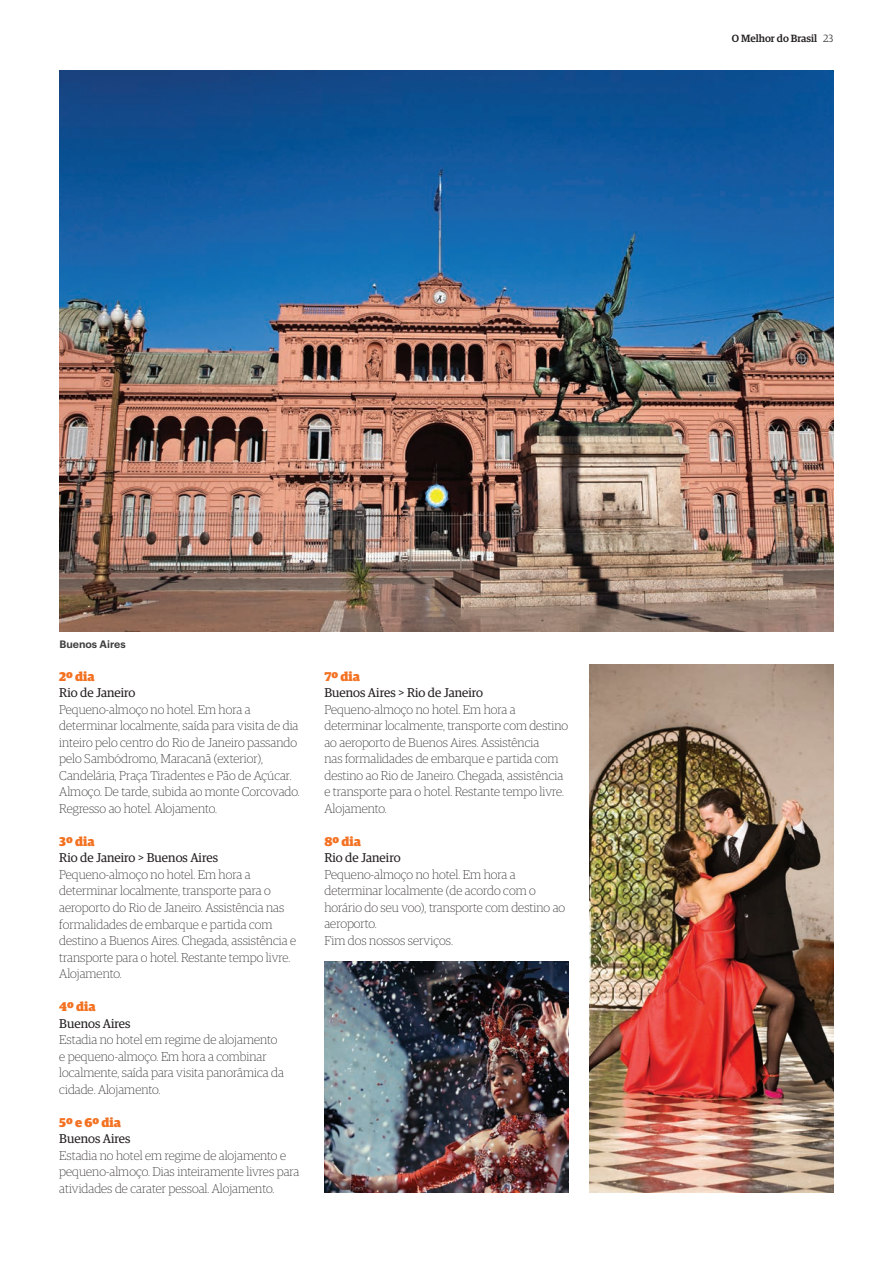
<style>
.page{position:relative;width:896px;height:1265px;background:#fff}
.page>*{position:absolute;margin:0;border:0;box-sizing:border-box;transform-origin:0 0}
.t1{font:100 12.75px/16.5px "Guardian Egyp";color:#231f20}
.t2{font:12.75px "Guardian Egyp";color:#231f20}
.t3{font:900 12.75px "Guardian Egyp";color:#f37121}
.t4{font:500 10.5px "Guardian Egyp";color:#231f20}
.t5{font:600 10.5px "Graphik";color:#3e3e3f}
.s1{font-weight:300}
</style>
<div class="page">
<img style="left:59px;top:70px;width:774px;height:561px">
<img style="left:589px;top:664px;width:244px;height:528px">
<img style="left:324px;top:961px;width:244px;height:231px">
<p class="t4" style="left:732px;top:31px;width:103px">O Melhor do Brasil <span class="s1">23</span></p>
<p class="t5" style="left:60px;top:636px;width:68px">Buenos Aires</p>
<p class="t3" style="left:59px;top:666px;width:37px">2º dia</p>
<p class="t2" style="left:59px;top:684px;width:78px">Rio de Janeiro</p>
<p class="t1" style="left:59px;top:701px;width:242px">Pequeno-almoço no hotel. Em hora a determinar localmente, saída para visita de dia inteiro pelo centro do Rio de Janeiro passando pelo Sambódromo, Maracanã (exterior), Candelária, Praça Tiradentes e Pão de Açúcar.<br>Almoço. De tarde, subida ao monte Corcovado.<br>Regresso ao hotel. Alojamento.</p>
<p class="t3" style="left:59px;top:831px;width:37px">3º dia</p>
<p class="t2" style="left:59px;top:849px;width:160px">Rio de Janeiro &gt; Buenos Aires</p>
<p class="t1" style="left:59px;top:866px;width:238px">Pequeno-almoço no hotel. Em hora a determinar localmente, transporte para o aeroporto do Rio de Janeiro. Assistência nas formalidades de embarque e partida com destino a Buenos Aires. Chegada, assistência e transporte para o hotel. Restante tempo livre.<br>Alojamento.</p>
<p class="t3" style="left:59px;top:996px;width:38px">4º dia</p>
<p class="t2" style="left:59px;top:1014px;width:73px">Buenos Aires</p>
<p class="t1" style="left:59px;top:1030px;width:226px">Estadia no hotel em regime de alojamento e pequeno-almoço. Em hora a combinar localmente, saída para visita panorâmica da cidade. Alojamento.</p>
<p class="t3" style="left:59px;top:1112px;width:63px">5º e 6º dia</p>
<p class="t2" style="left:59px;top:1130px;width:73px">Buenos Aires</p>
<p class="t1" style="left:59px;top:1146px;width:242px">Estadia no hotel em regime de alojamento e pequeno-almoço. Dias inteiramente livres para atividades de carater pessoal. Alojamento.</p>
<p class="t3" style="left:324px;top:666px;width:37px">7º dia</p>
<p class="t2" style="left:324px;top:684px;width:160px">Buenos Aires &gt; Rio de Janeiro</p>
<p class="t1" style="left:324px;top:700px;width:245px">Pequeno-almoço no hotel. Em hora a determinar localmente, transporte com destino ao aeroporto de Buenos Aires. Assistência<br>nas formalidades de embarque e partida com destino ao Rio de Janeiro. Chegada, assistência e transporte para o hotel. Restante tempo livre.<br>Alojamento.</p>
<p class="t3" style="left:324px;top:831px;width:38px">8º dia</p>
<p class="t2" style="left:324px;top:849px;width:78px">Rio de Janeiro</p>
<p class="t1" style="left:324px;top:865px;width:242px">Pequeno-almoço no hotel. Em hora a determinar localmente (de acordo com o horário do seu voo), transporte com destino ao aeroporto.<br>Fim dos nossos serviços.</p>
</div>
